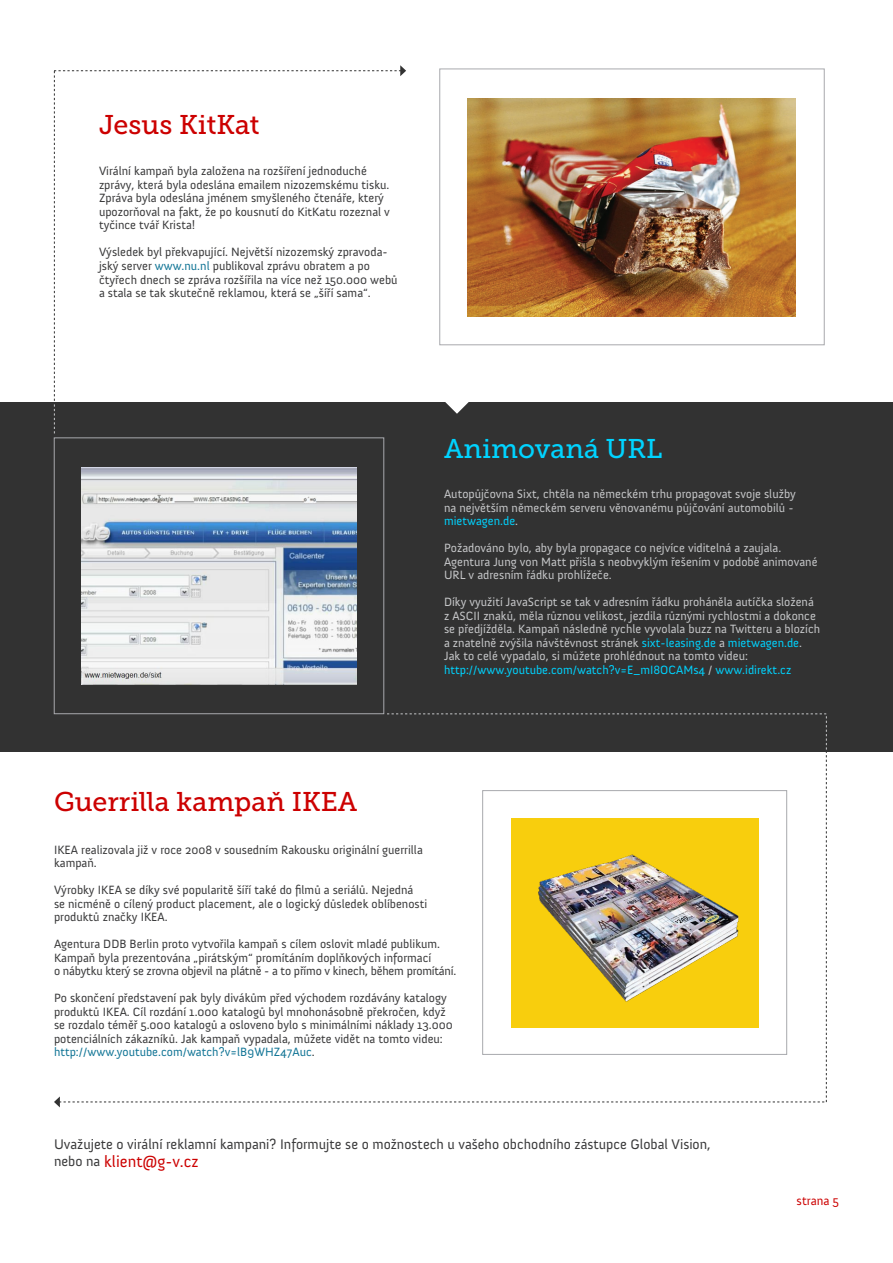
<style>
.page{position:relative;width:893px;height:1263px;background:#fff}
.page>*{position:absolute;margin:0;border:0;box-sizing:border-box;transform-origin:0 0}
.t1{font:27px "Museo Slab 500";color:#c00}
.t2{font:27px "Museo Slab 500";color:#00d3ff}
.t3{font:16.5px "Anivers";color:#c00}
.t4{font:14.25px "Anivers";color:#383839}
.t5{font:12.75px "Anivers";color:#c00}
.t6{font:12.3px/13.5px "Anivers";color:#383839}
.t7{font:12.3px/13.5px "Anivers";color:#c7c8ca}
.s1{color:#107495}
.s2{color:#00d3ff}
.s3{font-size:14.25px;color:#383839}
</style>
<div class="page">
<div style="left:0;top:402px;width:893px;height:349px;background:#323232"></div>
<div style="left:439px;top:69px;width:385px;height:276px;border:1px solid #a8a9ad"></div>
<div style="left:54px;top:438px;width:330px;height:276px;border:1px solid #a8a9ad"></div>
<svg style="left:445px;top:402px;width:24px;height:12px"></svg>
<svg style="left:54px;top:65px;width:352px;height:368px"></svg>
<svg style="left:54px;top:713px;width:773px;height:394px"></svg>
<div style="left:511px;top:818px;width:247px;height:210px;background:#f8ce0d"></div>
<img style="left:538px;top:854px;width:201px;height:148px">
<img style="left:81px;top:467px;width:275px;height:218px">
<img style="left:467px;top:98px;width:329px;height:218px">
<h1 class="t1" style="left:99px;top:110px;width:162px">Jesus KitKat</h1>
<p class="t6" style="left:99px;top:165px;width:292px">Virální kampaň byla založena na rozšíření jednoduché zprávy, která byla odeslána emailem nizozemskému tisku.<br>Zpráva byla odeslána jménem smyšleného čtenáře, který upozorňoval na fakt, že po kousnutí do KitKatu rozeznal v tyčince tvář Krista!</p>
<p class="t6" style="left:99px;top:246px;width:300px">Výsledek byl překvapující. Největší nizozemský zpravoda&shy;jský server <span class="s1">www.nu.nl</span> publikoval zprávu obratem a po čtyřech dnech se zpráva rozšířila na více než 150.000 webů a stala se tak skutečně reklamou, která se „šíří sama“.</p>
<h1 class="t1" style="left:54px;top:786px;width:305px">Guerrilla kampaň IKEA</h1>
<h1 class="t2" style="left:444px;top:434px;width:220px">Animovaná URL</h1>
<p class="t7" style="left:444px;top:487px;width:353px">Autopůjčovna Sixt, chtěla na německém trhu propagovat svoje služby na největším německém serveru věnovanému půjčování automobilů - <span class="s2">mietwagen.de</span>.</p>
<p class="t7" style="left:444px;top:541px;width:375px">Požadováno bylo, aby byla propagace co nejvíce viditelná a zaujala.<br>Agentura Jung von Matt přišla s neobvyklým řešením v podobě animované<br>URL v adresním řádku prohlížeče.</p>
<p class="t7" style="left:444px;top:595px;width:378px">Díky využití JavaScript se tak v adresním řádku proháněla autíčka složená z ASCII znaků, měla různou velikost, jezdila různými rychlostmi a dokonce se předjížděla. Kampaň následně rychle vyvolala buzz na Twitteru a blozích a znatelně zvýšila návštěvnost stránek <span class="s2">sixt-leasing.de</span> a <span class="s2">mietwagen.de</span>.<br>Jak to celé vypadalo, si můžete prohlédnout na tomto videu: <span class="s2">http://www.youtube.com/watch?v=E_mI8OCAMs4</span> / <span class="s2">www.idirekt.cz</span></p>
<p class="t6" style="left:54px;top:843px;width:370px">IKEA realizovala již v roce 2008 v sousedním Rakousku originální guerrilla kampaň.</p>
<p class="t6" style="left:54px;top:883px;width:375px">Výrobky IKEA se díky své popularitě šíří také do filmů a seriálů. Nejedná se nicméně o cílený product placement, ale o logický důsledek oblíbenosti produktů značky IKEA.</p>
<p class="t6" style="left:54px;top:937px;width:404px">Agentura DDB Berlin proto vytvořila kampaň s cílem oslovit mladé publikum.<br>Kampaň byla prezentována „pirátským“ promítáním doplňkových informací<br>o nábytku který se zrovna objevil na plátně - a to přímo v kinech, během promítání.</p>
<p class="t6" style="left:54px;top:991px;width:400px">Po skončení představení pak byly divákům před východem rozdávány katalogy produktů IKEA. Cíl rozdání 1.000 katalogů byl mnohonásobně překročen, když se rozdalo téměř 5.000 katalogů a osloveno bylo s minimálními náklady 13.000 potenciálních zákazníků. Jak kampaň vypadala, můžete vidět na tomto videu: <span class="s1">http://www.youtube.com/watch?v=lB9WHZ47Auc</span>.</p>
<p class="t4" style="left:54px;top:1136px;width:658px">Uvažujete o virální reklamní kampani? Informujte se o možnostech u vašeho obchodního zástupce Global Vision,</p>
<h2 class="t3" style="left:54px;top:1152px;width:146px"><span class="s3">nebo na</span> klient@g-v.cz</h2>
<p class="t5" style="left:797px;top:1194px;width:44px">strana 5</p>
</div>
